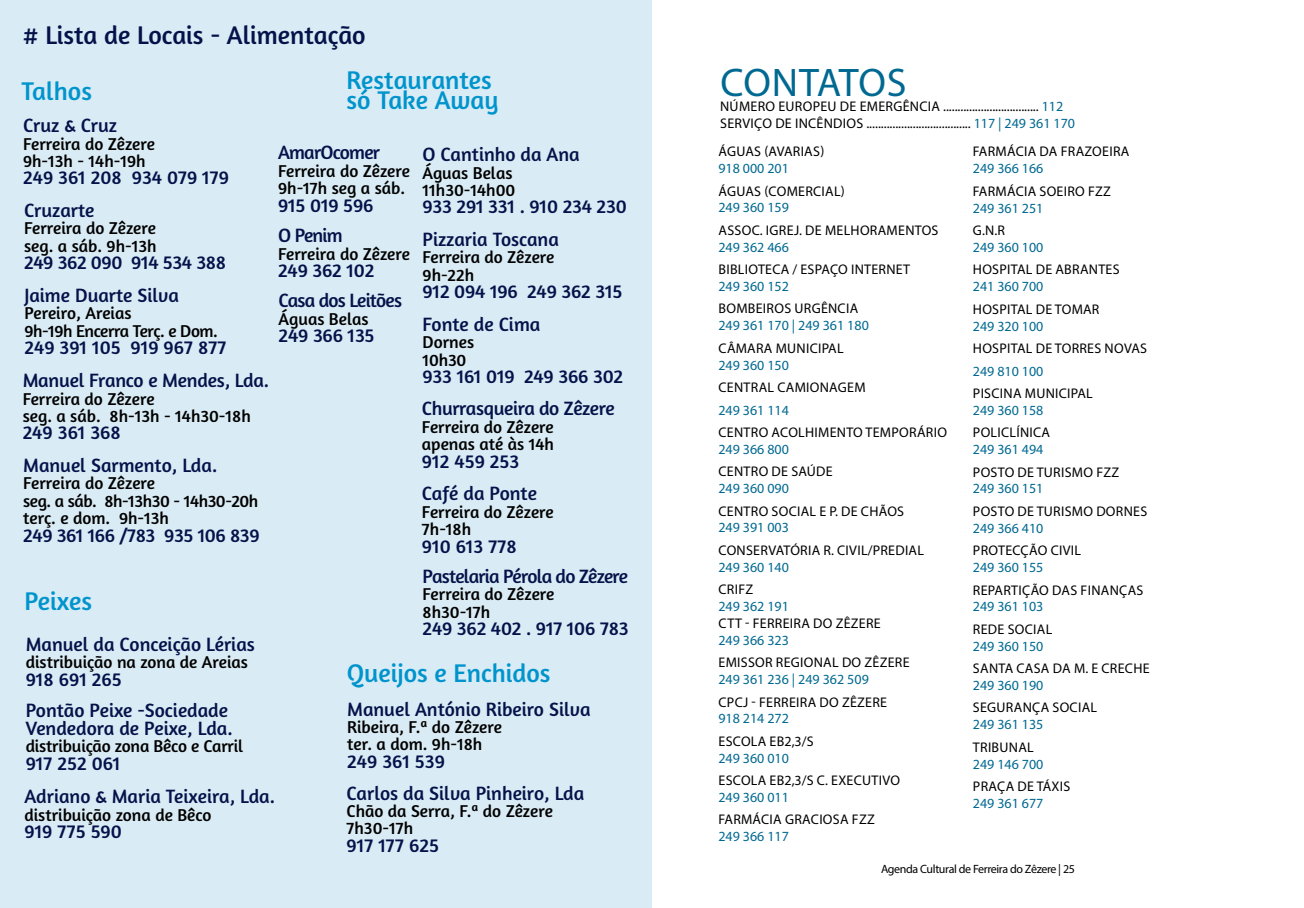
<style>
.page{position:relative;width:1304px;height:908px;background:#fff}
.page>*{position:absolute;margin:0;border:0;box-sizing:border-box;transform-origin:0 0}
.t1{font:40px "Myriad Pro";color:#006991}
.t2{font:26px/20px "Amaranth";color:#0094cd}
.t3{font:26px "Amaranth";color:#05124a}
.t4{font:19.6px/32.4px "Amaranth";letter-spacing:-.005em;color:#05124a}
.t5{font:19.6px/30.4px "Amaranth";letter-spacing:-.04em;color:#05124a}
.t6{font:17.4px/17.4px "Amaranth";color:#000}
.t7{font:17.4px/17.4px "Amaranth";letter-spacing:-.025em;color:#000}
.t8{font:14px/17.6px "Myriad Pro";letter-spacing:.02em;color:#000}
.t9{font:14px "Myriad Pro";color:#006991}
.t10{font:12px "Myriad Pro";letter-spacing:-.03em;color:#000}
.s1{color:#006991}
</style>
<div class="page">
<div style="left:0;top:0;width:652px;height:907px;background:#d9ebf4"></div>
<h2 class="t3" style="left:23px;top:20px;width:345px"># Lista de Locais - Alimentação</h2>
<h2 class="t2" style="left:21px;top:81px;width:72px">Talhos</h2>
<h2 class="t2" style="left:347px;top:70px;width:153px">Restaurantes só Take Away</h2>
<h3 class="t4" style="left:23px;top:109px;width:95px">Cruz &amp; Cruz</h3>
<p class="t6" style="left:23px;top:135px;width:133px">Ferreira do Zêzere<br>9h-13h - 14h-19h</p>
<h3 class="t4" style="left:23px;top:161px;width:207px">249 361 208 934 079 179<br>Cruzarte</h3>
<p class="t6" style="left:24px;top:219px;width:134px">Ferreira do Zêzere seg. a sáb. 9h-13h</p>
<h3 class="t4" style="left:24px;top:246px;width:203px">249 362 090 914 534 388<br>Jaime Duarte Silva</h3>
<p class="t7" style="left:24px;top:304px;width:195px">Pereiro, Areias<br>9h-19h Encerra Terç. e Dom.</p>
<h3 class="t4" style="left:24px;top:331px;width:204px">249 391 105 919 967 877</h3>
<h3 class="t5" style="left:278px;top:137px;width:103px">AmarOcomer</h3>
<p class="t6" style="left:278px;top:162px;width:133px">Ferreira do Zêzere<br>9h-17h seg a sáb.</p>
<h3 class="t4" style="left:278px;top:189px;width:97px;line-height:30.4px">915 019 596<br>O Penim</h3>
<p class="t6" style="left:278px;top:244px;width:133px">Ferreira do Zêzere</p>
<h3 class="t5" style="left:278px;top:255px;width:125px">249 362 102<br>Casa dos Leitões</h3>
<p class="t6" style="left:279px;top:310px;width:92px">Águas Belas</p>
<h3 class="t4" style="left:279px;top:319px;width:97px">249 366 135</h3>
<h3 class="t4" style="left:422px;top:138px;width:159px">O Cantinho da Ana</h3>
<p class="t6" style="left:422px;top:164px;width:94px">Águas Belas<br>11h30-14h00</p>
<h3 class="t4" style="left:422px;top:190px;width:206px">933 291 331 . 910 234 230<br>Pizzaria Toscana</h3>
<p class="t6" style="left:423px;top:248px;width:133px">Ferreira do Zêzere<br>9h-22h</p>
<h3 class="t4" style="left:423px;top:275px;width:201px">912 094 196 249 362 315<br>Fonte de Cima</h3>
<p class="t6" style="left:423px;top:333px;width:53px">Dornes<br>10h30</p>
<h3 class="t4" style="left:422px;top:360px;width:203px">933 161 019 249 366 302<br>Churrasqueira do Zêzere</h3>
<p class="t6" style="left:422px;top:418px;width:134px">Ferreira do Zêzere apenas até às 14h</p>
<h3 class="t4" style="left:422px;top:444px;width:117px">912 459 253<br>Café da Ponte</h3>
<p class="t6" style="left:422px;top:502px;width:133px">Ferreira do Zêzere<br>7h-18h</p>
<h3 class="t5" style="left:422px;top:530px;width:208px">910 613 778<br>Pastelaria Pérola do Zêzere</h3>
<p class="t6" style="left:423px;top:585px;width:133px">Ferreira do Zêzere<br>8h30-17h</p>
<h3 class="t4" style="left:423px;top:612px;width:208px">249 362 402 . 917 106 783</h3>
<h3 class="t4" style="left:23px;top:364px;width:248px">Manuel Franco e Mendes, Lda.</h3>
<p class="t6" style="left:23px;top:389px;width:230px">Ferreira do Zêzere<br>seg. a sáb. 8h-13h - 14h30-18h</p>
<h3 class="t4" style="left:23px;top:416px;width:196px">249 361 368<br>Manuel Sarmento, Lda.</h3>
<p class="t6" style="left:23px;top:474px;width:237px">Ferreira do Zêzere<br>seg. a sáb. 8h-13h30 - 14h30-20h terç. e dom. 9h-13h</p>
<h3 class="t4" style="left:23px;top:518px;width:238px">249 361 166 /783 935 106 839</h3>
<h2 class="t2" style="left:24px;top:590px;width:69px">Peixes</h2>
<h3 class="t4" style="left:26px;top:627px;width:231px">Manuel da Conceição Lérias</h3>
<p class="t6" style="left:26px;top:653px;width:224px">distribuição na zona de Areias</p>
<h3 class="t4" style="left:26px;top:662px;width:204px;line-height:31.6px">918 691 265<br>Pontão Peixe -Sociedade</h3>
<h3 class="t4" style="left:26px;top:711px;width:208px">Vendedora de Peixe, Lda.</h3>
<p class="t6" style="left:26px;top:736px;width:219px">distribuição zona Bêco e Carril</p>
<h3 class="t4" style="left:24px;top:745px;width:252px;line-height:33.6px">917 252 061<br>Adriano &amp; Maria Teixeira, Lda.</h3>
<p class="t6" style="left:24px;top:805px;width:189px">distribuição zona de Bêco</p>
<h3 class="t4" style="left:24px;top:814px;width:99px">919 775 590</h3>
<h2 class="t2" style="left:347px;top:663px;width:205px">Queijos e Enchidos</h2>
<h3 class="t4" style="left:347px;top:692px;width:245px">Manuel António Ribeiro Silva</h3>
<p class="t6" style="left:347px;top:717px;width:156px">Ribeira, F.ª do Zêzere ter. a dom. 9h-18h</p>
<h3 class="t4" style="left:347px;top:744px;width:99px">249 361 539</h3>
<h3 class="t4" style="left:347px;top:776px;width:239px">Carlos da Silva Pinheiro, Lda</h3>
<p class="t6" style="left:347px;top:801px;width:208px">Chão da Serra, F.ª do Zêzere<br>7h30-17h</p>
<h3 class="t4" style="left:347px;top:828px;width:94px">917 177 625</h3>
<h1 class="t1" style="left:720px;top:58px;width:24px">contatos</h1>
<p class="t8" style="left:720px;top:97px;width:356px">NÚMERO EUROPEU DE EMERGÊNCIA ................................. <span class="s1">112<br></span>SERVIÇO DE INCÊNDIOS .................................... <span class="s1">117 | 249 361 170</span></p>
<p class="t8" style="left:719px;top:142px;width:107px">ÁGUAS (AVARIAS)</p>
<p class="t9" style="left:718px;top:160px;width:72px">918 000 201</p>
<p class="t8" style="left:719px;top:182px;width:128px">ÁGUAS (COMERCIAL)</p>
<p class="t9" style="left:718px;top:199px;width:72px">249 360 159</p>
<p class="t8" style="left:719px;top:221px;width:221px">ASSOC. IGREJ. DE MELHORAMENTOS</p>
<p class="t9" style="left:718px;top:238px;width:72px">249 362 466</p>
<p class="t8" style="left:719px;top:260px;width:193px">BIBLIOTECA / ESPAÇO INTERNET</p>
<p class="t9" style="left:718px;top:277px;width:72px">249 360 152</p>
<p class="t8" style="left:719px;top:299px;width:141px">BOMBEIROS URGÊNCIA</p>
<p class="t9" style="left:718px;top:317px;width:152px">249 361 170 | 249 361 180</p>
<p class="t8" style="left:719px;top:339px;width:127px">CÂMARA MUNICIPAL</p>
<p class="t9" style="left:718px;top:356px;width:72px">249 360 150</p>
<p class="t8" style="left:719px;top:378px;width:97px">CENTRal Camionage</p>
<p class="t8" style="left:854px;top:378px;width:13px">m</p>
<p class="t9" style="left:718px;top:401px;width:72px">249 361 114</p>
<p class="t8" style="left:719px;top:423px;width:230px">CENTRO ACOLHIMENTO TEMPORÁRIO</p>
<p class="t9" style="left:718px;top:440px;width:72px">249 366 800</p>
<p class="t8" style="left:719px;top:462px;width:116px">CENTRO DE SAÚDE</p>
<p class="t9" style="left:718px;top:479px;width:72px">249 360 090</p>
<p class="t8" style="left:719px;top:501px;width:187px">CENTRO SOCIAL E P. DE CHÃOS</p>
<p class="t9" style="left:718px;top:519px;width:72px">249 391 003</p>
<p class="t8" style="left:719px;top:541px;width:207px">CONSERVATÓRIA R. CIVIL/PREDIAL</p>
<p class="t9" style="left:718px;top:558px;width:72px">249 360 140</p>
<p class="t8" style="left:719px;top:580px;width:36px">CRIFZ</p>
<p class="t9" style="left:718px;top:597px;width:72px">249 362 191</p>
<p class="t8" style="left:719px;top:614px;width:164px">CTT - FERREIRA DO ZÊZERE</p>
<p class="t9" style="left:718px;top:631px;width:72px">249 366 323</p>
<p class="t8" style="left:719px;top:653px;width:193px">EMISSOR REGIONAL DO ZÊZERE</p>
<p class="t9" style="left:718px;top:670px;width:152px">249 361 236 | 249 362 509</p>
<p class="t8" style="left:719px;top:692px;width:170px">CPCJ - FERREIRA DO ZÊZERE</p>
<p class="t9" style="left:718px;top:709px;width:72px">918 214 272</p>
<p class="t8" style="left:719px;top:731px;width:97px">ESCOLA EB2,3/S</p>
<p class="t9" style="left:718px;top:749px;width:72px">249 360 010</p>
<p class="t8" style="left:719px;top:771px;width:183px">ESCOLA EB2,3/S C. EXECUTIVO</p>
<p class="t9" style="left:718px;top:788px;width:72px">249 360 011</p>
<p class="t8" style="left:719px;top:810px;width:158px">FARMÁCIA GRACIOSA FZZ</p>
<p class="t9" style="left:718px;top:827px;width:72px">249 366 117</p>
<p class="t8" style="left:973px;top:143px;width:156px">FARMÁCIA da FRAZOEIRa</p>
<p class="t9" style="left:973px;top:160px;width:72px">249 366 166</p>
<p class="t8" style="left:973px;top:182px;width:140px">FARMÁCIA SOEIRO FZZ</p>
<p class="t9" style="left:973px;top:199px;width:72px">249 361 251</p>
<p class="t8" style="left:973px;top:221px;width:34px">G.N.R</p>
<p class="t9" style="left:973px;top:238px;width:72px">249 360 100</p>
<p class="t8" style="left:973px;top:260px;width:148px">HOSPITAL DE ABRANTES</p>
<p class="t9" style="left:973px;top:278px;width:72px">241 360 700</p>
<p class="t8" style="left:973px;top:300px;width:128px">HOSPITAL DE TOMAR</p>
<p class="t9" style="left:973px;top:317px;width:72px">249 320 100</p>
<p class="t8" style="left:973px;top:339px;width:107px">HOSPITAL DE TOrres</p>
<p class="t8" style="left:1105px;top:339px;width:10px">novas</p>
<p class="t9" style="left:973px;top:362px;width:72px">249 810 100</p>
<p class="t8" style="left:973px;top:384px;width:121px">PISCINA MUNICIPAL</p>
<p class="t9" style="left:973px;top:401px;width:72px">249 360 158</p>
<p class="t8" style="left:973px;top:423px;width:79px">POLICLÍNICA</p>
<p class="t9" style="left:973px;top:440px;width:72px">249 361 494</p>
<p class="t8" style="left:973px;top:462px;width:148px">POSTO DE TURISMO FZZ</p>
<p class="t9" style="left:973px;top:480px;width:72px">249 360 151</p>
<p class="t8" style="left:973px;top:502px;width:143px">POSTO DE TURISMO Dornes</p>
<p class="t9" style="left:973px;top:519px;width:72px">249 366 410</p>
<p class="t8" style="left:973px;top:541px;width:110px">PROTECÇÃO CIVIL</p>
<p class="t9" style="left:973px;top:558px;width:72px">249 360 155</p>
<p class="t8" style="left:973px;top:580px;width:172px">REPARTIÇÃO DAS FINANÇAS</p>
<p class="t9" style="left:973px;top:597px;width:72px">249 361 103</p>
<p class="t8" style="left:973px;top:619px;width:81px">REDE SOCIAL</p>
<p class="t9" style="left:973px;top:637px;width:72px">249 360 150</p>
<p class="t8" style="left:973px;top:659px;width:178px">SANTA CASA DA M. E CRECHE</p>
<p class="t9" style="left:973px;top:676px;width:72px">249 360 190</p>
<p class="t8" style="left:973px;top:698px;width:126px">SEGURANÇA SOCIAL</p>
<p class="t9" style="left:973px;top:715px;width:72px">249 361 135</p>
<p class="t8" style="left:973px;top:737px;width:16px">Tribunal</p>
<p class="t9" style="left:973px;top:754px;width:72px">249 146 700</p>
<p class="t8" style="left:973px;top:777px;width:17px">Praça</p>
<p class="t8" style="left:1018px;top:777px;width:54px">de TÁXIS</p>
<p class="t9" style="left:973px;top:794px;width:72px">249 361 677</p>
<p class="t10" style="left:881px;top:861px;width:195px">Agenda Cultural de Ferreira do Zêzere | 25</p>
</div>
